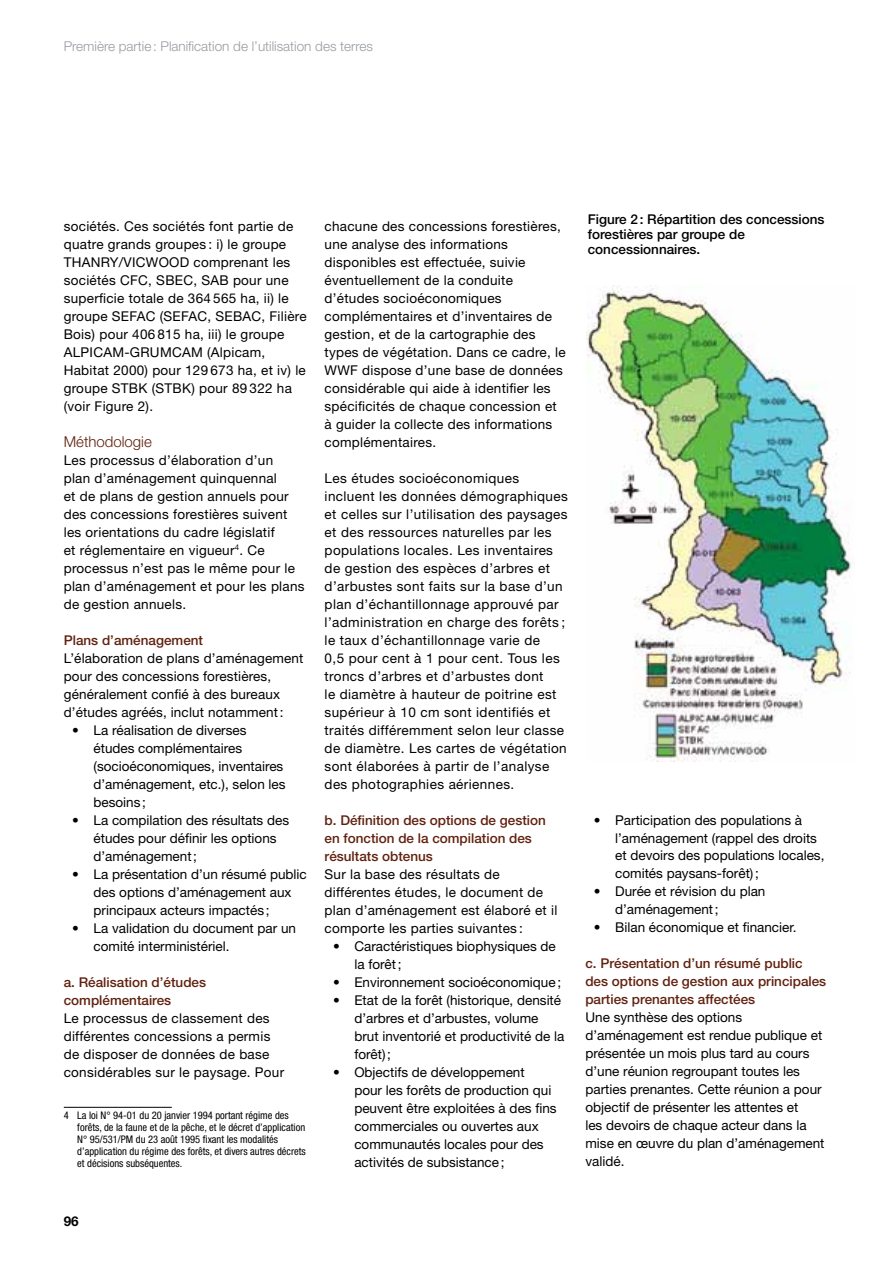
<style>
.page{position:relative;width:893px;height:1263px;background:#fff}
.page>*{position:absolute;margin:0;border:0;box-sizing:border-box;transform-origin:0 0}
.t1{font:300 15px "Helvetica Neue";color:#61210f}
.t2{font:13.5px/18px "Helvetica Neue";letter-spacing:.02em;color:#000}
.t3{font:13.5px/18px "Helvetica Neue";color:#000}
.t4{font:500 13.5px/18px "Helvetica Neue";color:#61210f}
.t5{font:500 13.5px/15px "Helvetica Neue";color:#000}
.t6{font:300 13.5px "Helvetica Neue";color:#979ba0}
.t7{font:700 13.5px "Helvetica Neue";color:#000}
.t8{font:condensed 10.5px/12px "Helvetica Neue";color:#000}
</style>
<div class="page">
<hr style="left:64px;top:1107px;width:108px;height:1px;background:#000">
<img style="left:587px;top:285px;width:264px;height:476px">
<p class="t6" style="left:64px;top:38px;width:311px">Première partie: Planification de l’utilisation des terres</p>
<p class="t2" style="left:64px;top:217px;width:244px">sociétés. Ces sociétés font partie de quatre grands groupes : i) le groupe<br>THANRY/VICWOOD comprenant les sociétés CFC, SBEC, SAB pour une superficie totale de 364 565 ha, ii) le groupe SEFAC (SEFAC, SEBAC, Filière<br>Bois) pour 406 815 ha, iii) le groupe<br>ALPICAM-GRUMCAM (Alpicam,<br>Habitat 2000) pour 129 673 ha, et iv) le groupe STBK (STBK) pour 89 322 ha (voir Figure 2).</p>
<p class="t1" style="left:64px;top:432px;width:90px">Méthodologie</p>
<p class="t2" style="left:64px;top:451px;width:242px">Les processus d’élaboration d’un<br>plan d’aménagement quinquennal<br>et de plans de gestion annuels pour des concessions forestières suivent les orientations du cadre législatif<br>et réglementaire en vigueur<sup>4</sup>. Ce processus n’est pas le même pour le plan d’aménagement et pour les plans de gestion annuels.</p>
<p class="t4" style="left:64px;top:631px;width:141px">Plans d’aménagement</p>
<p class="t2" style="left:64px;top:649px;width:241px">L’élaboration de plans d’aménagement pour des concessions forestières, généralement confié à des bureaux d’études agréés, inclut notamment:</p>
<p class="t3" style="left:94px;top:721px;width:194px;text-indent:-21px">• La réalisation de diverses études complémentaires (socioéconomiques, inventaires d’aménagement, etc.), selon les besoins ;</p>
<p class="t3" style="left:94px;top:811px;width:197px;text-indent:-21px">• La compilation des résultats des études pour définir les options d’aménagement;</p>
<p class="t3" style="left:94px;top:865px;width:215px;text-indent:-21px">• La présentation d’un résumé public des options d’aménagement aux principaux acteurs impactés ;</p>
<p class="t3" style="left:94px;top:919px;width:204px;text-indent:-21px">• La validation du document par un comité interministériel.</p>
<p class="t4" style="left:64px;top:973px;width:144px">a. Réalisation d’études complémentaires</p>
<p class="t2" style="left:64px;top:1009px;width:222px">Le processus de classement des différentes concessions a permis de disposer de données de base considérables sur le paysage. Pour</p>
<p class="t8" style="left:77px;top:1109px;width:230px;text-indent:-14px">4 La loi N° 94-01 du 20 janvier 1994 portant régime des forêts, de la faune et de la pêche, et le décret d’application N° 95/531/PM du 23 août 1995 fixant les modalités d’application du régime des forêts, et divers autres décrets et décisions subséquentes.</p>
<p class="t2" style="left:325px;top:217px;width:243px">chacune des concessions forestières, une analyse des informations disponibles est effectuée, suivie éventuellement de la conduite d’études socioéconomiques complémentaires et d’inventaires de gestion, et de la cartographie des types de végétation. Dans ce cadre, le WWF dispose d’une base de données considérable qui aide à identifier les spécificités de chaque concession et à guider la collecte des informations complémentaires.</p>
<p class="t2" style="left:325px;top:469px;width:245px">Les études socioéconomiques incluent les données démographiques et celles sur l’utilisation des paysages et des ressources naturelles par les populations locales. Les inventaires de gestion des espèces d’arbres et d’arbustes sont faits sur la base d’un plan d’échantillonnage approuvé par l’administration en charge des forêts ; le taux d’échantillonnage varie de<br>0,5 pour cent à 1 pour cent. Tous les troncs d’arbres et d’arbustes dont<br>le diamètre à hauteur de poitrine est supérieur à 10 cm sont identifiés et traités différemment selon leur classe de diamètre. Les cartes de végétation sont élaborées à partir de l’analyse des photographies aériennes.</p>
<p class="t4" style="left:325px;top:811px;width:223px">b. Définition des options de gestion en fonction de la compilation des résultats obtenus</p>
<p class="t2" style="left:325px;top:864px;width:234px">Sur la base des résultats de différentes études, le document de plan d’aménagement est élaboré et il comporte les parties suivantes :</p>
<p class="t3" style="left:354px;top:936px;width:203px;text-indent:-21px">• Caractéristiques biophysiques de la forêt;</p>
<p class="t3" style="left:333px;top:972px;width:230px">• Environnement socioéconomique;</p>
<p class="t3" style="left:354px;top:990px;width:212px;text-indent:-21px">• Etat de la forêt (historique, densité d’arbres et d’arbustes, volume brut inventorié et productivité de la forêt);</p>
<p class="t3" style="left:354px;top:1062px;width:204px;text-indent:-21px">• Objectifs de développement<br>pour les forêts de production qui peuvent être exploitées à des fins commerciales ou ouvertes aux communautés locales pour des activités de subsistance;</p>
<p class="t5" style="left:588px;top:211px;width:238px">Figure 2: Répartition des concessions forestières par groupe de concessionnaires.</p>
<p class="t3" style="left:615px;top:810px;width:211px;text-indent:-21px">• Participation des populations à l’aménagement (rappel des droits et devoirs des populations locales, comités paysans-forêt);</p>
<p class="t3" style="left:615px;top:882px;width:152px;text-indent:-21px">• Durée et révision du plan d’aménagement;</p>
<p class="t3" style="left:594px;top:918px;width:204px">• Bilan économique et financier.</p>
<p class="t4" style="left:585px;top:954px;width:242px">c. Présentation d’un résumé public des options de gestion aux principales parties prenantes affectées</p>
<p class="t3" style="left:585px;top:1008px;width:241px">Une synthèse des options d’aménagement est rendue publique et présentée un mois plus tard au cours d’une réunion regroupant toutes les parties prenantes. Cette réunion a pour objectif de présenter les attentes et<br>les devoirs de chaque acteur dans la mise en œuvre du plan d’aménagement validé.</p>
<p class="t7" style="left:64px;top:1212px;width:17px">96</p>
</div>
